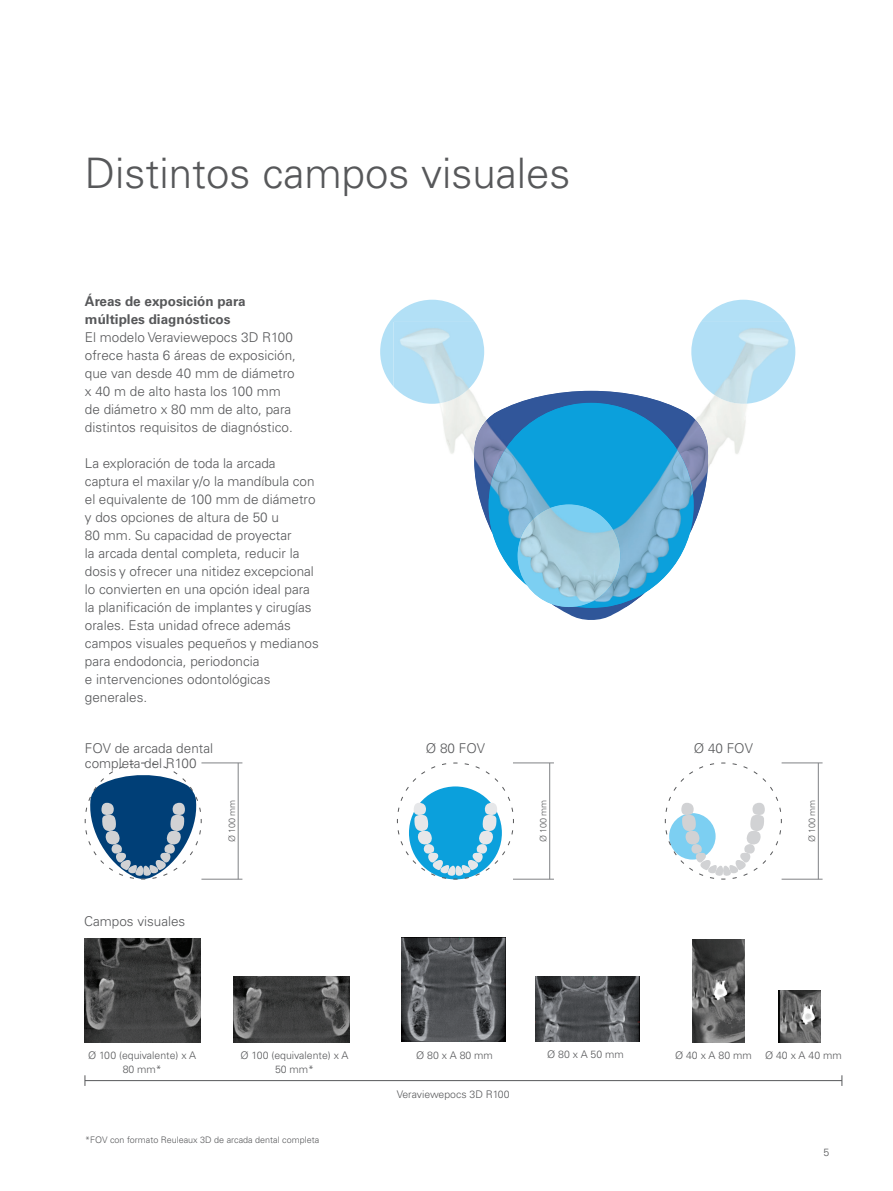
<style>
.page{position:relative;width:893px;height:1191px;background:#fff}
.page>*{position:absolute;margin:0;border:0;box-sizing:border-box;transform-origin:0 0}
.t1{font:300 42px "Univers LT Pro 45";color:#57585a}
.t2{font:300 13.5px/18px "Univers LT Pro 45";color:#57585a}
.t3{font:700 13.5px/18px "Univers LT Pro 65";color:#57585a}
.t4{font:300 10.5px/13.6px "Univers LT Pro 45";color:#57585a;text-align:center}
.t5{font:300 9px "Univers LT Pro 45";color:#57585a}
</style>
<div class="page">
<svg style="left:556px;top:607px;width:70px;height:13px"></svg>
<svg style="left:701px;top:300px;width:85px;height:22px"></svg>
<svg style="left:380px;top:300px;width:95px;height:87px"></svg>
<img style="left:443px;top:416px;width:30px;height:38px">
<img style="left:710px;top:416px;width:36px;height:48px">
<img style="left:473px;top:391px;width:237px;height:135px">
<img style="left:489px;top:403px;width:205px;height:204px">
<img style="left:518px;top:504px;width:102px;height:103px">
<img style="left:691px;top:322px;width:104px;height:82px">
<img style="left:394px;top:322px;width:90px;height:82px">
<img style="left:692px;top:939px;width:52px;height:103px">
<img style="left:778px;top:990px;width:42px;height:52px">
<img style="left:84px;top:938px;width:116px;height:104px">
<img style="left:233px;top:976px;width:117px;height:66px">
<img style="left:401px;top:937px;width:104px;height:104px">
<img style="left:535px;top:976px;width:104px;height:65px">
<svg style="left:665px;top:762px;width:117px;height:118px"></svg>
<svg style="left:397px;top:762px;width:117px;height:118px"></svg>
<svg style="left:84px;top:762px;width:118px;height:118px"></svg>
<hr style="left:782px;top:878px;width:40px;height:1px;background:#808285">
<hr style="left:782px;top:762px;width:40px;height:1px;background:#808285">
<hr style="left:818px;top:763px;width:1px;height:116px;background:#808285">
<hr style="left:513px;top:878px;width:41px;height:1px;background:#808285">
<hr style="left:513px;top:762px;width:41px;height:1px;background:#808285">
<hr style="left:549px;top:763px;width:1px;height:116px;background:#808285">
<hr style="left:201px;top:878px;width:41px;height:1px;background:#808285">
<hr style="left:201px;top:762px;width:41px;height:1px;background:#808285">
<hr style="left:238px;top:763px;width:1px;height:116px;background:#808285">
<hr style="left:85px;top:1080px;width:757px;height:1px;background:#57585a">
<h1 class="t1" style="left:85px;top:145px;width:487px">Distintos campos visuales</h1>
<p class="t3" style="left:85px;top:291px;width:162px">Áreas de exposición para múltiples diagnósticos</p>
<p class="t2" style="left:85px;top:327px;width:213px">El modelo Veraviewepocs 3D R100 ofrece hasta 6 áreas de exposición, que van desde 40 mm de diámetro x 40 m de alto hasta los 100 mm de diámetro x 80 mm de alto, para distintos requisitos de diagnóstico.</p>
<p class="t2" style="left:85px;top:453px;width:235px">La exploración de toda la arcada captura el maxilar y/o la mandíbula con el equivalente de 100 mm de diámetro y dos opciones de altura de 50 u<br>80 mm. Su capacidad de proyectar<br>la arcada dental completa, reducir la dosis y ofrecer una nitidez excepcional lo convierten en una opción ideal para la planificación de implantes y cirugías orales. Esta unidad ofrece además campos visuales pequeños y medianos para endodoncia, periodoncia<br>e intervenciones odontológicas generales.</p>
<p class="t2" style="left:85px;top:739px;width:130px">FOV de arcada dental</p>
<p class="t2" style="left:426px;top:739px;width:61px">Ø 80 FOV</p>
<p class="t2" style="left:694px;top:739px;width:61px">Ø 40 FOV</p>
<p class="t2" style="left:85px;top:754px;width:113px">completa del R100</p>
<p class="t2" style="left:84px;top:911px;width:103px">Campos visuales</p>
<p class="t5" style="left:226px;top:842px;width:44px;rotate:-90deg">Ø 100 mm</p>
<p class="t5" style="left:537px;top:842px;width:44px;rotate:-90deg">Ø 100 mm</p>
<p class="t5" style="left:806px;top:842px;width:44px;rotate:-90deg">Ø 100 mm</p>
<p class="t4" style="left:88px;top:1048px;width:110px">Ø 100 (equivalente) x A<br>80 mm*</p>
<p class="t4" style="left:241px;top:1048px;width:110px">Ø 100 (equivalente) x A<br>50 mm*</p>
<p class="t4" style="left:416px;top:1048px;width:78px">Ø 80 x A 80 mm</p>
<p class="t4" style="left:547px;top:1046px;width:78px">Ø 80 x A 50 mm</p>
<p class="t4" style="left:675px;top:1048px;width:78px">Ø 40 x A 80 mm</p>
<p class="t4" style="left:765px;top:1048px;width:78px">Ø 40 x A 40 mm</p>
<p class="t5" style="left:85px;top:1134px;width:236px">*FOV con formato Reuleaux 3D de arcada dental completa</p>
<p class="t4" style="left:397px;top:1087px;width:114px">Veraviewepocs 3D R100</p>
<p class="t4" style="left:823px;top:1145px;width:7px">5</p>
</div>
